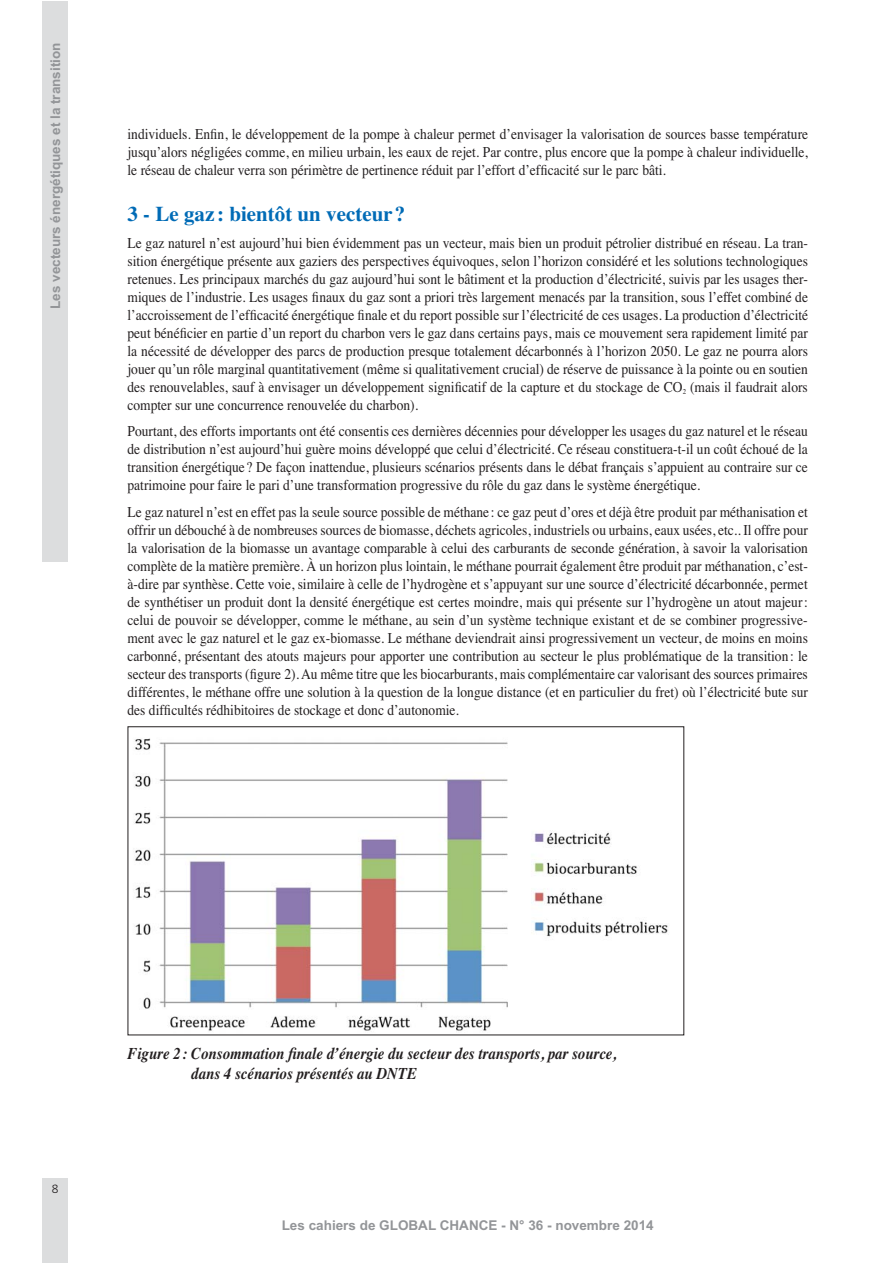
<style>
.page{position:relative;width:893px;height:1263px;background:#fff}
.page>*{position:absolute;margin:0;border:0;box-sizing:border-box;transform-origin:0 0}
.t1{font:700 21px "Times";color:#006bb6}
.t2{font:italic 700 16.5px/19.8px "Times";color:#231f20;scale:.9 1}
.t3{font:15px/18px "Times";color:#231f20;text-align:justify;scale:.9 1}
.t4{font:700 13.5px "Arial";color:#939598}
.t5{font:300 12px "Frutiger";color:#231f20}
</style>
<div class="page">
<div style="left:43px;top:1178px;width:25px;height:85px;background:#dcddde"></div>
<img style="left:134px;top:738px;width:534px;height:293px">
<div style="left:128px;top:726px;width:556px;height:309px;border:1px solid #231f20"></div>
<div style="left:43px;top:1px;width:25px;height:560px;background:#dcddde"></div>
<p class="t4" style="left:47px;top:309px;width:268px;rotate:-90deg">Les vecteurs énergétiques et la transition</p>
<p class="t3" style="left:128px;top:123px;width:758px">individuels. Enfin, le développement de la pompe à chaleur permet d’envisager la valorisation de sources basse température jusqu’alors négligées comme, en milieu urbain, les eaux de rejet. Par contre, plus encore que la pompe à chaleur individuelle, le réseau de chaleur verra son périmètre de pertinence réduit par l’effort d’efficacité sur le parc bâti.</p>
<h1 class="t1" style="left:128px;top:194px;width:279px">3 - Le gaz : bientôt un vecteur ?</h1>
<p class="t3" style="left:128px;top:232px;width:758px">Le gaz naturel n’est aujourd’hui bien évidemment pas un vecteur, mais bien un produit pétrolier distribué en réseau. La tran&shy;sition énergétique présente aux gaziers des perspectives équivoques, selon l’horizon considéré et les solutions technologiques retenues. Les principaux marchés du gaz aujourd’hui sont le bâtiment et la production d’électricité, suivis par les usages ther&shy;miques de l’industrie. Les usages finaux du gaz sont a priori très largement menacés par la transition, sous l’effet combiné de l’accroissement de l’efficacité énergétique finale et du report possible sur l’électricité de ces usages. La production d’électricité peut bénéficier en partie d’un report du charbon vers le gaz dans certains pays, mais ce mouvement sera rapidement limité par la nécessité de développer des parcs de production presque totalement décarbonnés à l’horizon 2050. Le gaz ne pourra alors jouer qu’un rôle marginal quantitativement (même si qualitativement crucial) de réserve de puissance à la pointe ou en soutien des renouvelables, sauf à envisager un développement significatif de la capture et du stockage de CO<sub>2</sub> (mais il faudrait alors compter sur une concurrence renouvelée du charbon).</p>
<p class="t3" style="left:128px;top:421px;width:757px">Pourtant, des efforts importants ont été consentis ces dernières décennies pour développer les usages du gaz naturel et le réseau de distribution n’est aujourd’hui guère moins développé que celui d’électricité. Ce réseau constituera-t-il un coût échoué de la transition énergétique ? De façon inattendue, plusieurs scénarios présents dans le débat français s’appuient au contraire sur ce patrimoine pour faire le pari d’une transformation progressive du rôle du gaz dans le système énergétique.</p>
<p class="t3" style="left:128px;top:501px;width:757px">Le gaz naturel n’est en effet pas la seule source possible de méthane : ce gaz peut d’ores et déjà être produit par méthanisation et offrir un débouché à de nombreuses sources de biomasse, déchets agricoles, industriels ou urbains, eaux usées, etc.. Il offre pour la valorisation de la biomasse un avantage comparable à celui des carburants de seconde génération, à savoir la valorisation complète de la matière première. À un horizon plus lointain, le méthane pourrait également être produit par méthanation, c’est&shy;à-dire par synthèse. Cette voie, similaire à celle de l’hydrogène et s’appuyant sur une source d’électricité décarbonnée, permet de synthétiser un produit dont la densité énergétique est certes moindre, mais qui présente sur l’hydrogène un atout majeur : celui de pouvoir se développer, comme le méthane, au sein d’un système technique existant et de se combiner progressive&shy;ment avec le gaz naturel et le gaz ex-biomasse. Le méthane deviendrait ainsi progressivement un vecteur, de moins en moins carbonné, présentant des atouts majeurs pour apporter une contribution au secteur le plus problématique de la transition : le secteur des transports (figure 2). Au même titre que les biocarburants, mais complémentaire car valorisant des sources primaires différentes, le méthane offre une solution à la question de la longue distance (et en particulier du fret) où l’électricité bute sur des difficultés rédhibitoires de stockage et donc d’autonomie.</p>
<p class="t5" style="left:52px;top:1182px;width:8px">8</p>
<p class="t2" style="left:191px;top:1042px;width:474px;text-indent:-64px">Figure 2 : Consommation finale d’énergie du secteur des transports, par source, dans 4 scénarios présentés au DNTE</p>
<p class="t4" style="left:282px;top:1217px;width:374px">Les cahiers de GLOBAL CHANCE - N° 36 - novembre 2014</p>
</div>
